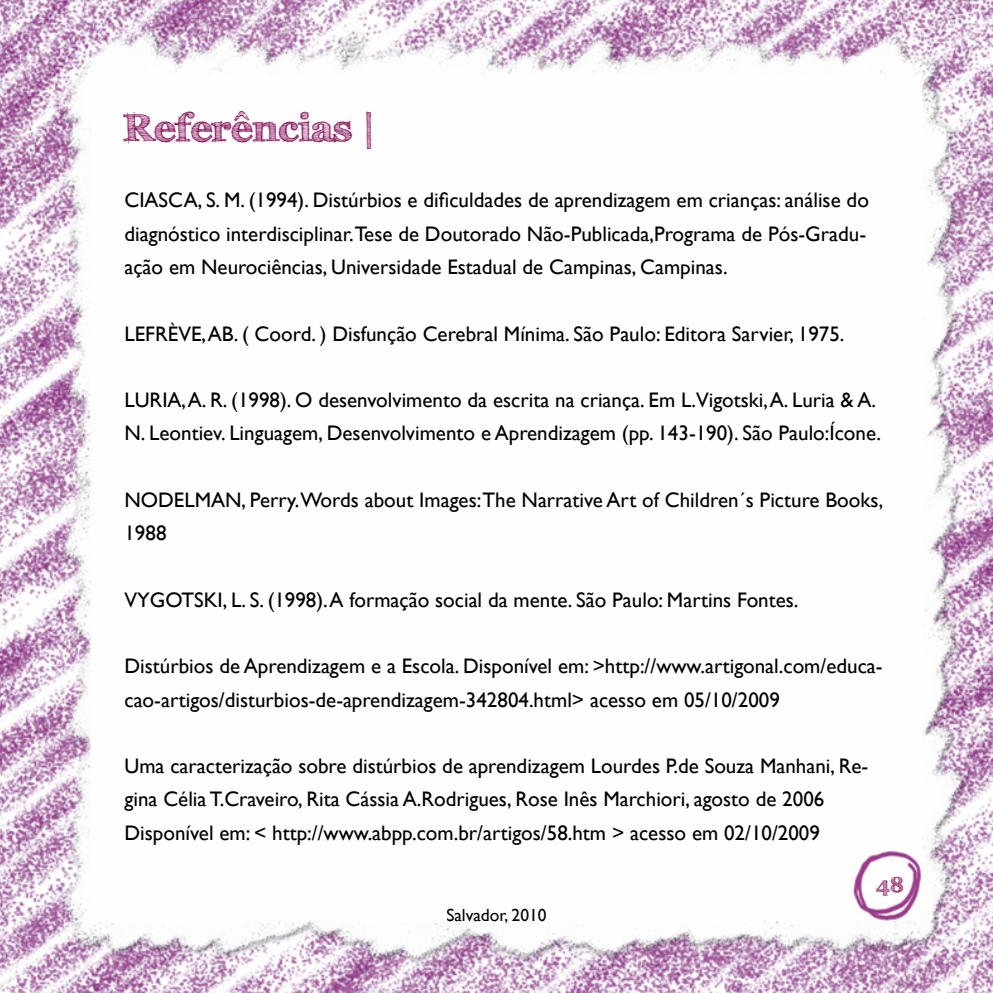
<style>
.page{position:relative;width:993px;height:993px;background:#fff}
.page>*{position:absolute;margin:0;border:0;box-sizing:border-box;transform-origin:0 0}
.t1{font:700 38.5px "FFF Tusj";color:#7d004e}
.t2{font:21px/33.2px "Gill Sans";color:#000}
.t3{font:700 21px "FFF Tusj";color:#7d004e}
.t4{font:17.5px "Gill Sans";color:#000}
</style>
<div class="page">
<img style="left:0;top:0;width:992px;height:992px">
<h1 class="t1" style="left:124px;top:105px;width:253px">Referências |</h1>
<p class="t2" style="left:124px;top:184px;width:745px">CIASCA, S. M. (1994). Distúrbios e dificuldades de aprendizagem em crianças: análise do diagnóstico interdisciplinar.Tese de Doutorado Não-Publicada,Programa de Pós-Gradu&shy;ação em Neurociências, Universidade Estadual de Campinas, Campinas.</p>
<p class="t2" style="left:124px;top:317px;width:721px">LEFRÈVE, AB. ( Coord. ) Disfunção Cerebral Mínima. São Paulo: Editora Sarvier, 1975.</p>
<p class="t2" style="left:124px;top:383px;width:758px">LURIA, A. R. (1998). O desenvolvimento da escrita na criança. Em L.Vigotski, A. Luria &amp; A.<br>N. Leontiev. Linguagem, Desenvolvimento e Aprendizagem (pp. 143-190). São Paulo:Ícone.</p>
<p class="t2" style="left:124px;top:483px;width:760px">NODELMAN, Perry.Words about Images:The Narrative Art of Children´s Picture Books,<br>1988</p>
<p class="t2" style="left:124px;top:583px;width:675px">VYGOTSKI, L. S. (1998). A formação social da mente. São Paulo: Martins Fontes.</p>
<p class="t2" style="left:124px;top:649px;width:759px">Distúrbios de Aprendizagem e a Escola. Disponível em: &gt;http://www.artigonal.com/educa&shy;cao-artigos/disturbios-de-aprendizagem-342804.html&gt; acesso em 05/10/2009</p>
<p class="t2" style="left:124px;top:749px;width:745px">Uma caracterização sobre distúrbios de aprendizagem Lourdes P.de Souza Manhani, Re&shy;gina Célia T.Craveiro, Rita Cássia A.Rodrigues, Rose Inês Marchiori, agosto de 2006<br>Disponível em: &lt; http://www.abpp.com.br/artigos/58.htm &gt; acesso em 02/10/2009</p>
<p class="t4" style="left:446px;top:904px;width:102px">Salvador, 2010</p>
<p class="t3" style="left:875px;top:871px;width:29px">48</p>
</div>
